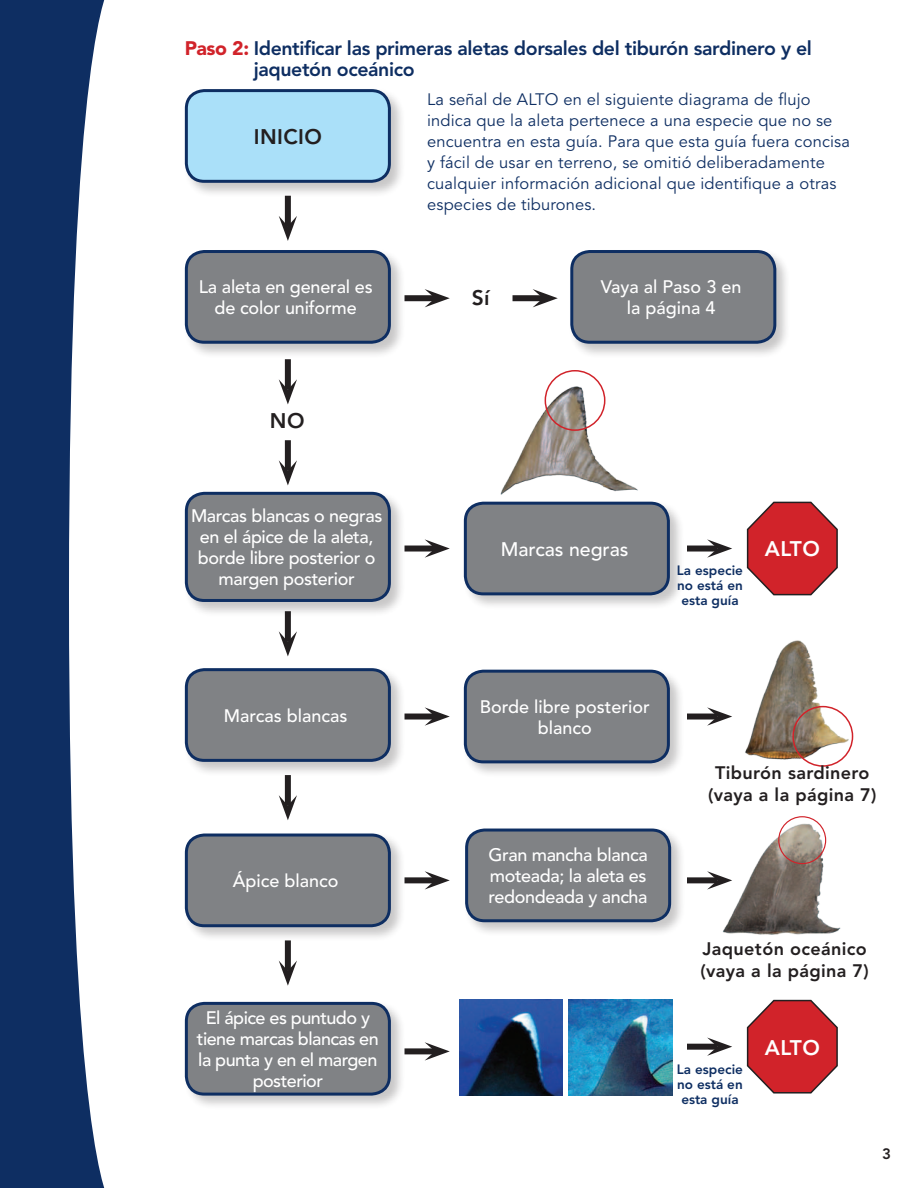
<style>
.page{position:relative;width:918px;height:1188px;background:#fff}
.page>*{position:absolute;margin:0;border:0;box-sizing:border-box;transform-origin:0 0}
.t1{font:800 21px "Avenir LT Std";letter-spacing:.02em;color:#231f20}
.t2{font:800 21px "Avenir LT Std";letter-spacing:.02em;color:#fff}
.t3{font:800 19.5px/21px "Avenir LT Std";letter-spacing:-.02em;color:#0e2e62}
.t4{font:500 19.5px "Avenir LT Std";color:#fff}
.t5{font:500 18px/21px "Avenir LT Std";letter-spacing:-.02em;color:#fff;text-align:center}
.t6{font:500 18px/21px "Avenir LT Std";color:#fff;text-align:center}
.t7{font:800 18px/21.6px "Avenir LT Std";letter-spacing:.02em;color:#231f20;text-align:center}
.t8{font:16.5px/21px "Avenir LT Std";letter-spacing:.01em;color:#0e2e62}
.t9{font:800 15px "Avenir LT Std";color:#231f20}
.t10{font:800 13.5px/15px "Avenir LT Std";color:#0e2e62;text-align:center}
.s1{font-weight:900;color:#d1232a}
</style>
<div class="page">
<svg style="left:0;top:0;width:105px;height:1188px;fill:#0e2e62"></svg>
<div style="left:183px;top:87px;width:222px;height:110px;background:#231f20;opacity:.25"></div>
<div style="left:186px;top:91px;width:203px;height:90px;background:#aae0f9;border-radius:18px"></div>
<div style="left:185px;top:89px;width:206px;height:94px;border:3px solid #0e2e62;border-radius:18px"></div>
<div style="left:285px;top:196px;width:6px;height:30px;background:#231f20"></div>
<svg style="left:279px;top:216px;width:18px;height:25px"></svg>
<div style="left:183px;top:248px;width:222px;height:110px;background:#231f20;opacity:.25"></div>
<div style="left:186px;top:252px;width:203px;height:90px;background:#808285;border-radius:18px"></div>
<div style="left:185px;top:250px;width:206px;height:94px;border:3px solid #0e2e62;border-radius:18px"></div>
<div style="left:405px;top:295px;width:30px;height:6px;background:#231f20"></div>
<svg style="left:425px;top:289px;width:25px;height:18px"></svg>
<div style="left:513px;top:295px;width:30px;height:6px;background:#231f20"></div>
<svg style="left:533px;top:289px;width:25px;height:18px"></svg>
<div style="left:568px;top:248px;width:223px;height:110px;background:#231f20;opacity:.25"></div>
<div style="left:572px;top:252px;width:203px;height:90px;background:#808285;border-radius:18px"></div>
<div style="left:570px;top:250px;width:206px;height:94px;border:3px solid #0e2e62;border-radius:18px"></div>
<div style="left:285px;top:359px;width:6px;height:31px;background:#231f20"></div>
<svg style="left:279px;top:379px;width:18px;height:25px"></svg>
<div style="left:183px;top:490px;width:222px;height:127px;background:#231f20;opacity:.25"></div>
<div style="left:186px;top:493px;width:203px;height:107px;background:#808285;border-radius:18px"></div>
<div style="left:185px;top:492px;width:206px;height:110px;border:3px solid #0e2e62;border-radius:18px"></div>
<div style="left:285px;top:440px;width:6px;height:31px;background:#231f20"></div>
<svg style="left:279px;top:460px;width:18px;height:25px"></svg>
<div style="left:405px;top:546px;width:30px;height:6px;background:#231f20"></div>
<svg style="left:425px;top:539px;width:25px;height:19px"></svg>
<div style="left:462px;top:500px;width:222px;height:110px;background:#231f20;opacity:.25"></div>
<div style="left:465px;top:503px;width:203px;height:91px;background:#808285;border-radius:18px"></div>
<div style="left:464px;top:502px;width:206px;height:93px;border:3px solid #0e2e62;border-radius:18px"></div>
<div style="left:687px;top:546px;width:30px;height:6px;background:#231f20"></div>
<svg style="left:707px;top:539px;width:25px;height:19px"></svg>
<svg style="left:746px;top:501px;width:92px;height:95px"></svg>
<div style="left:285px;top:611px;width:6px;height:31px;background:#231f20"></div>
<svg style="left:279px;top:631px;width:18px;height:25px"></svg>
<div style="left:183px;top:666px;width:222px;height:110px;background:#231f20;opacity:.25"></div>
<div style="left:186px;top:670px;width:203px;height:90px;background:#808285;border-radius:18px"></div>
<div style="left:185px;top:668px;width:206px;height:94px;border:3px solid #0e2e62;border-radius:18px"></div>
<div style="left:405px;top:714px;width:30px;height:6px;background:#231f20"></div>
<svg style="left:425px;top:707px;width:25px;height:19px"></svg>
<div style="left:462px;top:668px;width:222px;height:110px;background:#231f20;opacity:.25"></div>
<div style="left:465px;top:671px;width:203px;height:91px;background:#808285;border-radius:18px"></div>
<div style="left:464px;top:670px;width:206px;height:93px;border:3px solid #0e2e62;border-radius:18px"></div>
<img style="left:745px;top:640px;width:108px;height:122px">
<div style="left:792px;top:706px;width:61px;height:61px;border:2px solid #d1232a;border-radius:50%"></div>
<div style="left:687px;top:714px;width:30px;height:6px;background:#231f20"></div>
<svg style="left:707px;top:707px;width:25px;height:19px"></svg>
<div style="left:285px;top:775px;width:6px;height:31px;background:#231f20"></div>
<svg style="left:279px;top:795px;width:18px;height:25px"></svg>
<div style="left:183px;top:832px;width:222px;height:110px;background:#231f20;opacity:.25"></div>
<div style="left:186px;top:835px;width:203px;height:91px;background:#808285;border-radius:18px"></div>
<div style="left:185px;top:834px;width:206px;height:93px;border:3px solid #0e2e62;border-radius:18px"></div>
<div style="left:285px;top:940px;width:6px;height:31px;background:#231f20"></div>
<svg style="left:279px;top:961px;width:18px;height:25px"></svg>
<div style="left:463px;top:827px;width:223px;height:110px;background:#231f20;opacity:.25"></div>
<div style="left:467px;top:830px;width:203px;height:91px;background:#808285;border-radius:18px"></div>
<div style="left:465px;top:829px;width:206px;height:93px;border:3px solid #0e2e62;border-radius:18px"></div>
<div style="left:405px;top:877px;width:30px;height:6px;background:#231f20"></div>
<svg style="left:425px;top:871px;width:25px;height:19px"></svg>
<div style="left:183px;top:1000px;width:222px;height:110px;background:#231f20;opacity:.25"></div>
<div style="left:186px;top:1003px;width:203px;height:91px;background:#808285;border-radius:18px"></div>
<div style="left:185px;top:1002px;width:206px;height:94px;border:3px solid #0e2e62;border-radius:18px"></div>
<div style="left:687px;top:1044px;width:30px;height:6px;background:#231f20"></div>
<svg style="left:707px;top:1038px;width:25px;height:18px"></svg>
<svg style="left:746px;top:999px;width:92px;height:95px"></svg>
<img style="left:722px;top:816px;width:119px;height:119px">
<div style="left:778px;top:816px;width:48px;height:48px;border:1px solid #d1232a;border-radius:50%"></div>
<div style="left:405px;top:1048px;width:30px;height:6px;background:#231f20"></div>
<svg style="left:425px;top:1042px;width:25px;height:19px"></svg>
<img style="left:459px;top:1000px;width:104px;height:96px">
<img style="left:568px;top:1000px;width:104px;height:96px">
<img style="left:500px;top:382px;width:138px;height:113px">
<div style="left:545px;top:370px;width:60px;height:61px;border:2px solid #d1232a;border-radius:50%"></div>
<div style="left:687px;top:877px;width:30px;height:6px;background:#231f20"></div>
<svg style="left:707px;top:871px;width:25px;height:19px"></svg>
<p class="t3" style="left:254px;top:38px;width:560px;text-indent:-69px"><span class="s1">Paso 2:</span> Identificar las primeras aletas dorsales del tiburón sardinero y el jaquetón oceánico</p>
<p class="t1" style="left:254px;top:124px;width:70px">INICIO</p>
<p class="t8" style="left:427px;top:89px;width:424px">La señal de ALTO en el siguiente diagrama de flujo indica que la aleta pertenece a una especie que no se encuentra en esta guía. Para que esta guía fuera concisa y fácil de usar en terreno, se omitió deliberadamente cualquier información adicional que identifique a otras especies de tiburones.</p>
<p class="t5" style="left:199px;top:277px;width:175px">La aleta en general es de color uniforme</p>
<p class="t1" style="left:472px;top:285px;width:19px">Sí</p>
<p class="t6" style="left:601px;top:277px;width:142px">Vaya al Paso 3 en la página 4</p>
<p class="t1" style="left:270px;top:408px;width:36px">NO</p>
<p class="t5" style="left:191px;top:506px;width:193px">Marcas blancas o negras en el ápice de la aleta, borde libre posterior o margen posterior</p>
<p class="t4" style="left:501px;top:538px;width:129px">Marcas negras</p>
<p class="t2" style="left:765px;top:537px;width:56px">ALTO</p>
<p class="t10" style="left:677px;top:563px;width:68px">La especie no está en esta guía</p>
<p class="t6" style="left:224px;top:706px;width:125px">Marcas blancas</p>
<p class="t6" style="left:480px;top:697px;width:172px">Borde libre posterior blanco</p>
<p class="t6" style="left:233px;top:871px;width:107px">Ápice blanco</p>
<p class="t5" style="left:197px;top:1008px;width:183px">El ápice es puntudo y tiene marcas blancas en la punta y en el margen posterior</p>
<p class="t5" style="left:488px;top:845px;width:161px;text-align:justify">Gran mancha blanca moteada; la aleta es redondeada y ancha</p>
<p class="t7" style="left:708px;top:762px;width:170px">Tiburón sardinero (vaya a la página 7)</p>
<p class="t7" style="left:700px;top:938px;width:170px;text-align:left">Jaquetón oceánico (vaya a la página 7)</p>
<p class="t10" style="left:677px;top:1061px;width:68px">La especie no está en esta guía</p>
<p class="t2" style="left:765px;top:1035px;width:56px">ALTO</p>
<p class="t9" style="left:882px;top:1145px;width:10px">3</p>
</div>
